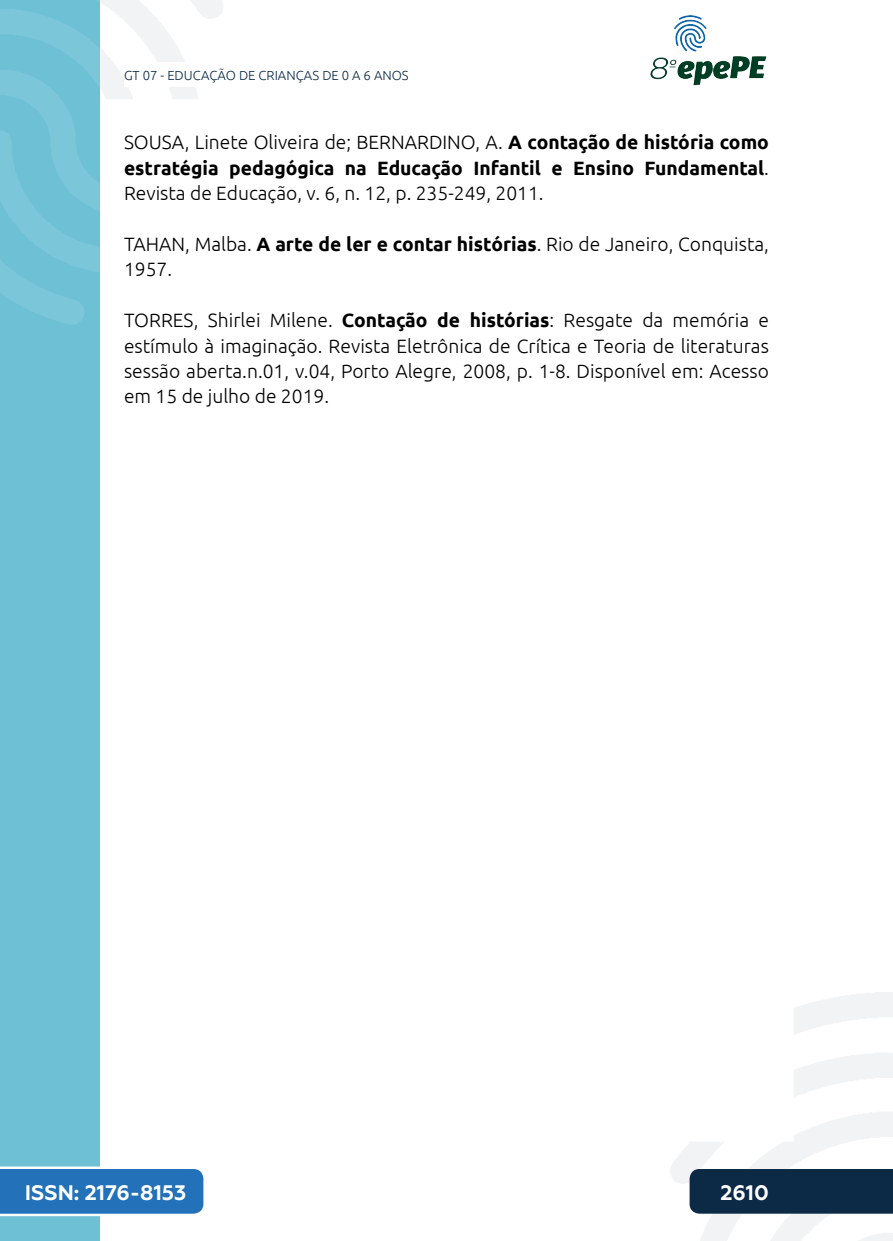
<style>
.page{position:relative;width:893px;height:1241px;background:#fff}
.page>*{position:absolute;margin:0;border:0;box-sizing:border-box;transform-origin:0 0}
.t1{font:700 21px "Geometria";color:#fff}
._11_REFERENCIAS{font:300 19.25px/25.4px "Ubuntu";color:#000;text-align:justify}
.t2{font:300 13.12px "Ubuntu";color:#0c2a46}
.s1{font-weight:700}
</style>
<div class="page">
<svg style="left:670px;top:992px;width:223px;height:248px"></svg>
<svg style="left:99px;top:0;width:124px;height:324px"></svg>
<img style="left:650px;top:15px;width:117px;height:71px">
<div style="left:0;top:0;width:99px;height:1240px;background:#6ec0d5"></div>
<svg style="left:0;top:0;width:99px;height:325px"></svg>
<svg style="left:0;top:1166px;width:203px;height:49px;background:#367dbf"></svg>
<div style="left:690px;top:1168px;width:203px;height:45px;background:#0c2a46"></div>
<div style="left:124px;top:62px;width:516px;height:25px;background:#fff"></div>
<p class="t2" style="left:124px;top:67px;width:286px">GT 07 - EDUCAÇÃO DE CRIANÇAS DE 0 A 6 ANOS</p>
<p class="_11_REFERENCIAS" style="left:124px;top:129px;width:646px">SOUSA, Linete Oliveira de; BERNARDINO, A. <span class="s1">A contação de história como estratégia pedagógica na Educação Infantil e Ensino Fundamental</span>.<br>Revista de Educação, v. 6, n. 12, p. 235-249, 2011.</p>
<p class="_11_REFERENCIAS" style="left:124px;top:231px;width:646px">TAHAN, Malba. <span class="s1">A arte de ler e contar histórias</span>. Rio de Janeiro, Conquista,<br>1957.</p>
<p class="_11_REFERENCIAS" style="left:124px;top:307px;width:646px">TORRES, Shirlei Milene. <span class="s1">Contação de histórias</span>: Resgate da memória e estímulo à imaginação. Revista Eletrônica de Crítica e Teoria de literaturas sessão aberta.n.01, v.04, Porto Alegre, 2008, p. 1-8. Disponível em: Acesso em 15 de julho de 2019.</p>
<p class="t1" style="left:25px;top:1179px;width:163px">ISSN: 2176-8153</p>
<p class="t1" style="left:721px;top:1179px;width:50px">2610</p>
</div>
